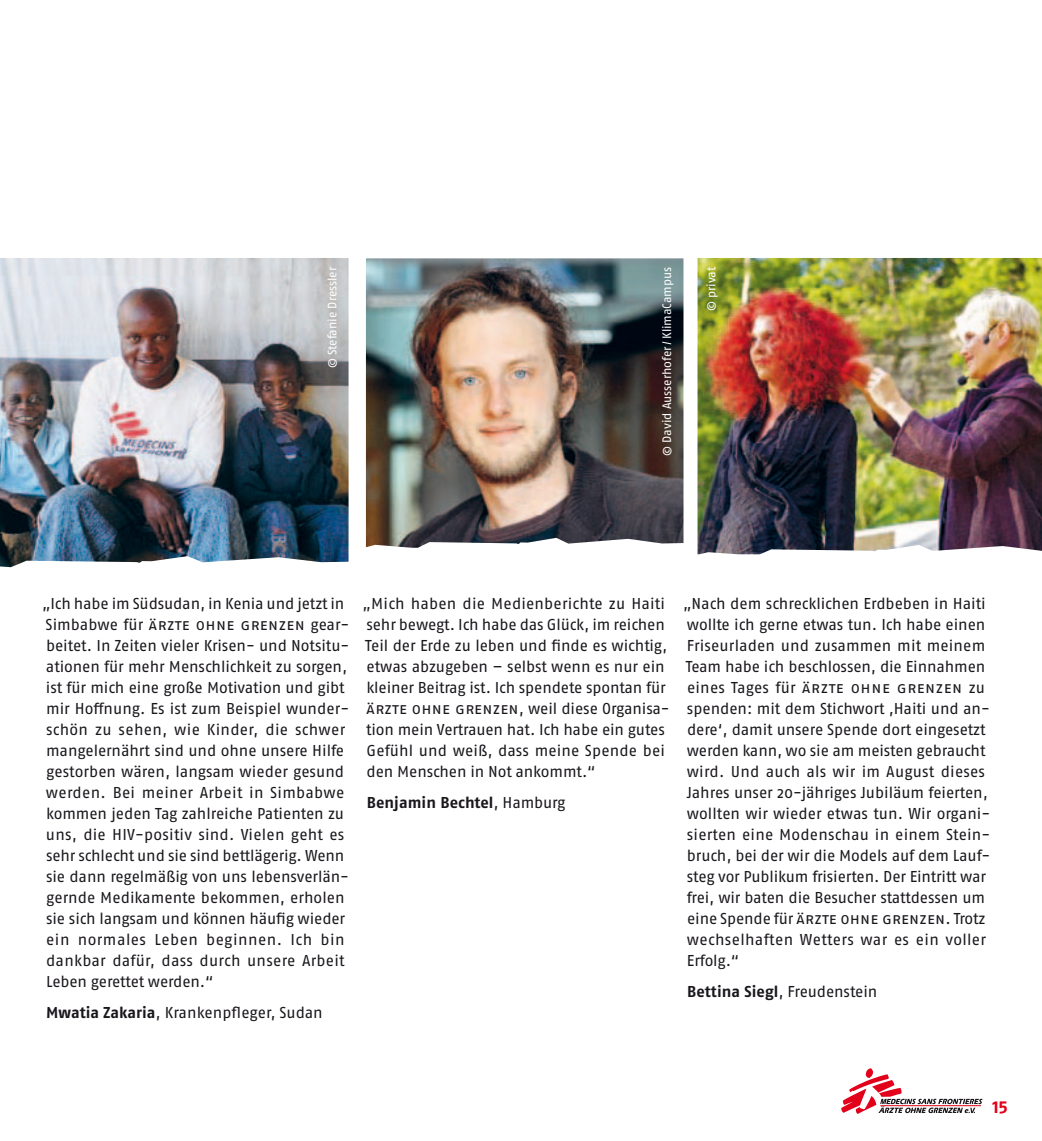
<style>
.page{position:relative;width:1042px;height:1141px;background:#fff}
.page>*{position:absolute;margin:0;border:0;box-sizing:border-box;transform-origin:0 0}
.t1{font:700 17.5px "Fago OT";color:#e2001a}
.t2{font:15.75px/21px "Fago OT";letter-spacing:.005em;color:#1a171c}
.t3{font:700 15.75px "Fago OT";letter-spacing:.005em;color:#1a171c}
.t4{font:12.25px "Fago OT";letter-spacing:-.005em;color:#fff}
.s1{font-weight:700}
.s2{font-weight:400}
</style>
<div class="page">
<svg style="left:841px;top:1068px;width:141px;height:46px"></svg>
<img style="left:697px;top:258px;width:345px;height:296px">
<img style="left:0;top:258px;width:348px;height:309px">
<img style="left:366px;top:258px;width:317px;height:290px">
<p class="t4" style="left:328px;top:368px;width:103px;rotate:-90deg">© Stefanie Dressler</p>
<p class="t4" style="left:662px;top:456px;width:191px;rotate:-90deg">© David Ausserhofer / KlimaCampus</p>
<p class="t4" style="left:707px;top:311px;width:46px;rotate:-90deg">© privat</p>
<p class="t2" style="left:42px;top:595px;width:309px">„Ich habe im Südsudan, in Kenia und jetzt in Simbabwe für ärzte ohne grenzen gear&shy;beitet. In Zeiten vieler Krisen- und Notsitu&shy;ationen für mehr Menschlichkeit zu sorgen, ist für mich eine große Motivation und gibt mir Hoffnung. Es ist zum Beispiel wunder&shy;schön zu sehen, wie Kinder, die schwer mangelernährt sind und ohne unsere Hilfe gestorben wären, langsam wieder gesund werden. Bei meiner Arbeit in Simbabwe kommen jeden Tag zahlreiche Patienten zu uns, die HIV-positiv sind. Vielen geht es sehr schlecht und sie sind bettlägerig. Wenn sie dann regelmäßig von uns lebensverlän&shy;gernde Medikamente bekommen, erholen sie sich langsam und können häufig wieder ein normales Leben beginnen. Ich bin dankbar dafür, dass durch unsere Arbeit Leben gerettet werden.“</p>
<p class="t2" style="left:46px;top:1005px;width:278px"><span class="s1">Mwatia Zakaria</span>, Krankenpfleger, Sudan</p>
<p class="t2" style="left:363px;top:595px;width:309px">„Mich haben die Medienberichte zu Haiti sehr bewegt. Ich habe das Glück, im reichen Teil der Erde zu leben und finde es wichtig, etwas abzugeben – selbst wenn es nur ein kleiner Beitrag ist. Ich spendete spontan für ärzte ohne grenzen, weil diese Organisa&shy;tion mein Vertrauen hat. Ich habe ein gutes Gefühl und weiß, dass meine Spende bei den Menschen in Not ankommt.“</p>
<p class="t3" style="left:367px;top:797px;width:200px">Benjamin Bechtel<span class="s2">, Hamburg</span></p>
<p class="t2" style="left:683px;top:595px;width:309px">„Nach dem schrecklichen Erdbeben in Haiti wollte ich gerne etwas tun. Ich habe einen Friseurladen und zusammen mit meinem Team habe ich beschlossen, die Einnahmen eines Tages für ärzte ohne grenzen zu spenden: mit dem Stichwort ‚Haiti und an&shy;dere‘, damit unsere Spende dort eingesetzt werden kann, wo sie am meisten gebraucht wird. Und auch als wir im August dieses Jahres unser 20-jähriges Jubiläum feierten, wollten wir wieder etwas tun. Wir organi&shy;sierten eine Modenschau in einem Stein&shy;bruch, bei der wir die Models auf dem Lauf&shy;steg vor Publikum frisierten. Der Eintritt war frei, wir baten die Besucher stattdessen um eine Spende für ärzte ohne grenzen. Trotz wechselhaften Wetters war es ein voller Erfolg.“</p>
<p class="t2" style="left:687px;top:984px;width:191px"><span class="s1">Bettina Siegl</span>, Freudenstein</p>
<p class="t1" style="left:992px;top:1101px;width:17px">15</p>
</div>
